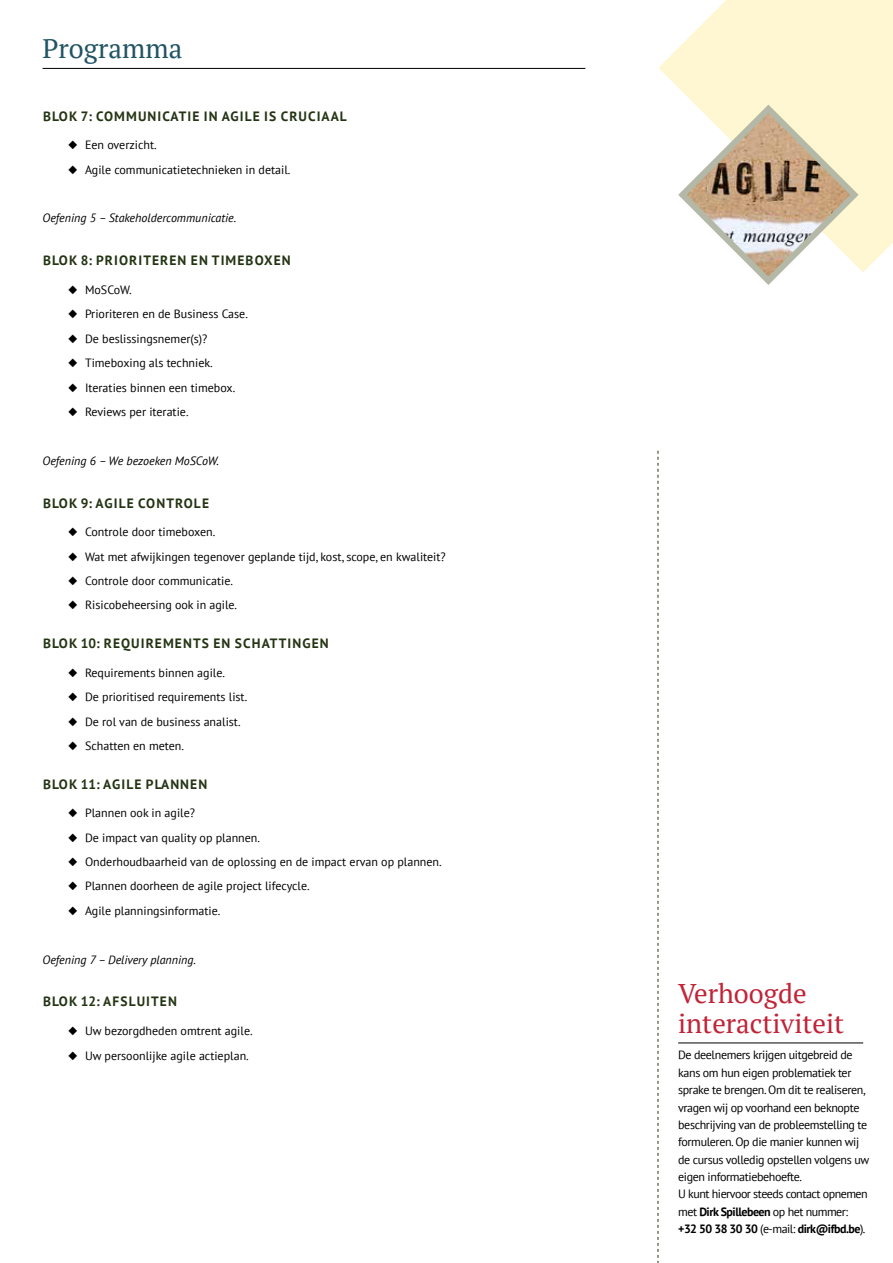
<style>
.page{position:relative;width:893px;height:1263px;background:#fff}
.page>*{position:absolute;margin:0;border:0;box-sizing:border-box;transform-origin:0 0}
.t1{font:27px/30px "PT Serif";color:#c12337}
.t2{font:27px "PT Serif";color:#215464}
.t3{font:700 13.5px "PT Sans";letter-spacing:.08em;color:#233413}
.t4{font:12px "PT Sans";color:#000}
.t5{font:12px/17.4px "PT Sans";letter-spacing:-.03em;color:#000}
.t6{font:italic 12px "PT Sans";color:#000}
.s1{font-weight:700}
</style>
<div class="page">
<svg style="left:658px;top:0;width:235px;height:272px;fill:#fff6d2"></svg>
<hr style="left:43px;top:68px;width:542px;height:1px;background:#000">
<svg style="left:658px;top:451px;width:1px;height:812px"></svg>
<hr style="left:678px;top:1042px;width:185px;height:1px;background:#000">
<svg style="left:674px;top:100px;width:189px;height:185px"></svg>
<h1 class="t2" style="left:43px;top:31px;width:141px">Programma</h1>
<p class="t3" style="left:43px;top:107px;width:305px">BLOK 7: COMMUNICATIE IN AGILE IS CRUCIAAL</p>
<p class="t4" style="left:68px;top:137px;width:90px">◆ Een overzicht.</p>
<p class="t4" style="left:68px;top:162px;width:224px">◆ Agile communicatietechnieken in detail.</p>
<p class="t6" style="left:43px;top:211px;width:195px">Oefening 5 – Stakeholdercommunicatie.</p>
<p class="t3" style="left:43px;top:252px;width:249px">BLOK 8: PRIORITEREN EN TIMEBOXEN</p>
<p class="t4" style="left:68px;top:282px;width:65px">◆ MoSCoW.</p>
<p class="t4" style="left:68px;top:306px;width:181px">◆ Prioriteren en de Business Case.</p>
<p class="t4" style="left:68px;top:331px;width:141px">◆ De beslissingsnemer(s)?</p>
<p class="t4" style="left:68px;top:355px;width:146px">◆ Timeboxing als techniek.</p>
<p class="t4" style="left:68px;top:380px;width:169px">◆ Iteraties binnen een timebox.</p>
<p class="t4" style="left:68px;top:404px;width:122px">◆ Reviews per iteratie.</p>
<p class="t6" style="left:43px;top:453px;width:178px">Oefening 6 – We bezoeken MoSCoW.</p>
<p class="t3" style="left:43px;top:494px;width:167px">BLOK 9: AGILE CONTROLE</p>
<p class="t4" style="left:68px;top:524px;width:149px">◆ Controle door timeboxen.</p>
<p class="t4" style="left:68px;top:549px;width:379px">◆ Wat met afwijkingen tegenover geplande tijd, kost, scope, en kwaliteit?</p>
<p class="t4" style="left:68px;top:573px;width:167px">◆ Controle door communicatie.</p>
<p class="t4" style="left:68px;top:597px;width:171px">◆ Risicobeheersing ook in agile.</p>
<p class="t3" style="left:43px;top:634px;width:287px">BLOK 10: REQUIREMENTS EN SCHATTINGEN</p>
<p class="t4" style="left:68px;top:665px;width:159px">◆ Requirements binnen agile.</p>
<p class="t4" style="left:68px;top:689px;width:181px">◆ De prioritised requirements list.</p>
<p class="t4" style="left:68px;top:714px;width:174px">◆ De rol van de business analist.</p>
<p class="t4" style="left:68px;top:738px;width:118px">◆ Schatten en meten.</p>
<p class="t3" style="left:43px;top:775px;width:166px">BLOK 11: AGILE PLANNEN</p>
<p class="t4" style="left:68px;top:805px;width:129px">◆ Plannen ook in agile?</p>
<p class="t4" style="left:68px;top:830px;width:194px">◆ De impact van quality op plannen.</p>
<p class="t4" style="left:68px;top:854px;width:375px">◆ Onderhoudbaarheid van de oplossing en de impact ervan op plannen.</p>
<p class="t4" style="left:68px;top:878px;width:243px">◆ Plannen doorheen de agile project lifecycle.</p>
<p class="t4" style="left:68px;top:903px;width:154px">◆ Agile planningsinformatie.</p>
<p class="t6" style="left:43px;top:952px;width:155px">Oefening 7 – Delivery planning.</p>
<p class="t3" style="left:43px;top:993px;width:135px">BLOK 12: AFSLUITEN</p>
<p class="t4" style="left:68px;top:1023px;width:186px">◆ Uw bezorgdheden omtrent agile.</p>
<p class="t4" style="left:68px;top:1047px;width:182px">◆ Uw persoonlijke agile actieplan.</p>
<h1 class="t1" style="left:678px;top:978px;width:168px">Verhoogde interactiviteit</h1>
<p class="t5" style="left:678px;top:1046px;width:193px">De deelnemers krijgen uitgebreid de kans om hun eigen problematiek ter sprake te brengen. Om dit te realiseren, vragen wij op voorhand een beknopte beschrijving van de probleemstelling te formuleren. Op die manier kunnen wij de cursus volledig opstellen volgens uw eigen informatiebehoefte.<br>U kunt hiervoor steeds contact opnemen met <span class="s1">Dirk Spillebeen</span> op het nummer: <span class="s1">+32 50 38 30 30</span> (e-mail: <span class="s1">dirk@ifbd.be</span>).</p>
</div>
